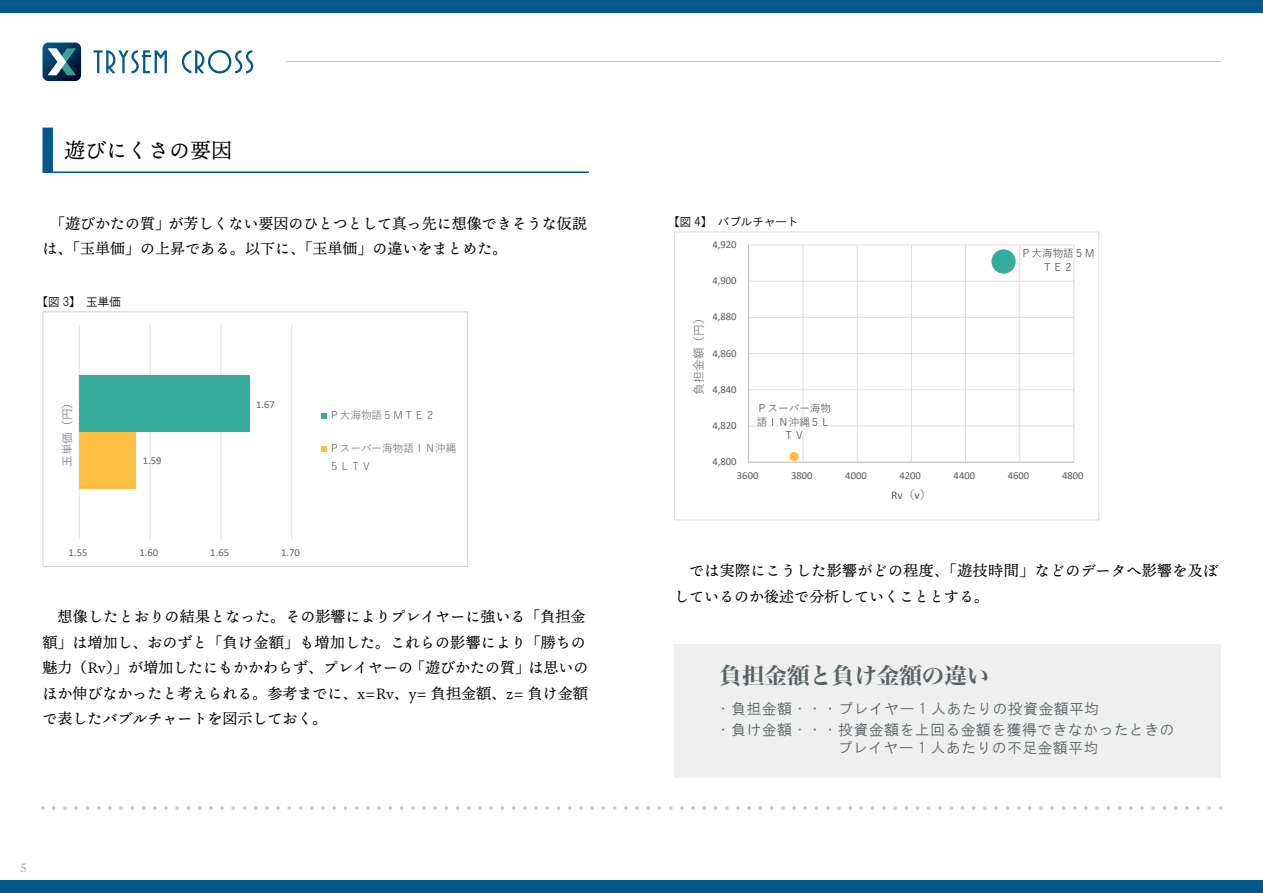
<style>
.page{position:relative;width:1263px;height:893px;background:#fff}
.page>*{position:absolute;margin:0;border:0;box-sizing:border-box;transform-origin:0 0}
.t1{font:22.5px "Hiragino Min W7 90 msp RKSJ H";color:#576264}
.t2{font:21px "Ten Mincho Text";color:#000}
.t3{font:15px/25.5px "Ten Mincho Text";color:#000}
.t4{font:15px/21px "HGS Gothic M";letter-spacing:.02em;color:#576264}
.t5{font:15px/25.5px "Ten Mincho Text";letter-spacing:.02em;color:#000}
.t6{font:12px "HGS Gothic M";letter-spacing:-.04em;color:#000}
.t7{font:12px "Ten Mincho Text";color:#9fa0a0}
.t8{font:11.7px "Yu Gothic";color:#595959}
.t9{font:11.7px "Yu Gothic";color:#586365}
.t10{font:11.7px "Calibri";color:#595959}
.t11{font:10.65px "Calibri";color:#595959}
.t12{font:10.65px/17.9px "Yu Gothic";color:#586365}
.t13{font:10.65px/13.2px "Yu Gothic";color:#404040;text-align:center}
.t14{font:10.65px "Calibri";color:#586365}
.s1{font-family:"Yu Gothic"}
</style>
<div class="page">
<div style="left:0;top:0;width:1263px;height:13px;background:#005989"></div>
<div style="left:0;top:880px;width:1263px;height:13px;background:#005989"></div>
<svg style="left:94px;top:50px;width:73px;height:23px"></svg>
<svg style="left:182px;top:50px;width:71px;height:23px"></svg>
<svg style="left:43px;top:43px;width:38px;height:38px"></svg>
<svg style="left:41px;top:806px;width:3px;height:4px"></svg>
<svg style="left:52px;top:806px;width:1159px;height:4px"></svg>
<svg style="left:1218px;top:806px;width:4px;height:4px"></svg>
<hr style="left:286px;top:61px;width:934px;height:1px;background:#c9caca">
<div style="left:674px;top:645px;width:546px;height:133px;background:#efefef"></div>
<svg style="left:43px;top:128px;width:546px;height:45px"></svg>
<svg style="left:43px;top:311px;width:425px;height:256px"></svg>
<svg style="left:674px;top:231px;width:425px;height:289px"></svg>
<div style="left:991px;top:249px;width:25px;height:25px;background:#37ab9d;border-radius:50%"></div>
<svg style="left:754px;top:376px;width:80px;height:93px"></svg>
<svg style="left:1021px;top:231px;width:75px;height:50px"></svg>
<h2 class="t2" style="left:64px;top:139px;width:169px">遊びにくさの要因</h2>
<p class="t3" style="left:43px;top:211px;width:546px;text-indent:8px">「遊びかたの質」が芳しくない要因のひとつとして真っ先に想像できそうな仮説は、「玉単価」の上昇である。以下に、「玉単価」の違いをまとめた。</p>
<p class="t6" style="left:36px;top:296px;width:86px">【図 3】　玉単価</p>
<p class="t14" style="left:256px;top:397px;width:20px">1.67</p>
<p class="t9" style="left:56px;top:467px;width:72px;rotate:-90deg">玉単価（円）</p>
<p class="t12" style="left:329px;top:405px;width:108px">Ｐ大海物語５ＭＴＥ２</p>
<p class="t12" style="left:329px;top:438px;width:129px">Ｐスーパー海物語ＩＮ沖縄<br>５ＬＴＶ</p>
<p class="t14" style="left:143px;top:453px;width:20px">1.59</p>
<p class="t14" style="left:69px;top:545px;width:20px">1.55</p>
<p class="t14" style="left:139px;top:545px;width:20px">1.60</p>
<p class="t14" style="left:210px;top:545px;width:20px">1.65</p>
<p class="t14" style="left:281px;top:545px;width:20px">1.70</p>
<p class="t3" style="left:43px;top:604px;width:547px;text-indent:15px">想像したとおりの結果となった。その影響によりプレイヤーに強いる「負担金額」は増加し、おのずと「負け金額」も増加した。これらの影響により「勝ちの魅力（Rv）」が増加したにもかかわらず、プレイヤーの「遊びかたの質」は思いのほか伸びなかったと考えられる。参考までに、x=Rv、y= 負担金額、z= 負け金額で表したバブルチャートを図示しておく。</p>
<p class="t7" style="left:20px;top:861px;width:8px">5</p>
<p class="t6" style="left:668px;top:215px;width:132px">【図 4】　バブルチャート</p>
<p class="t11" style="left:712px;top:237px;width:26px">4,920</p>
<p class="t11" style="left:712px;top:273px;width:26px">4,900</p>
<p class="t8" style="left:688px;top:395px;width:84px;rotate:-90deg">負担金額（円）</p>
<p class="t11" style="left:712px;top:309px;width:26px">4,880</p>
<p class="t11" style="left:712px;top:346px;width:26px">4,860</p>
<p class="t11" style="left:712px;top:382px;width:26px">4,840</p>
<p class="t11" style="left:712px;top:418px;width:26px">4,820</p>
<p class="t11" style="left:712px;top:454px;width:26px">4,800</p>
<p class="t13" style="left:757px;top:400px;width:76px">Ｐスーパー海物語ＩＮ沖縄５Ｌ<br>ＴＶ</p>
<p class="t13" style="left:1021px;top:245px;width:76px">Ｐ大海物語５Ｍ<br>ＴＥ２</p>
<p class="t11" style="left:737px;top:468px;width:23px">3600</p>
<p class="t11" style="left:791px;top:468px;width:23px">3800</p>
<p class="t11" style="left:845px;top:468px;width:23px">4000</p>
<p class="t11" style="left:899px;top:468px;width:23px">4200</p>
<p class="t11" style="left:954px;top:468px;width:23px">4400</p>
<p class="t11" style="left:1008px;top:468px;width:23px">4600</p>
<p class="t11" style="left:1062px;top:468px;width:23px">4800</p>
<p class="t10" style="left:891px;top:487px;width:42px">Rv<span class="s1">（</span>v<span class="s1">）</span></p>
<p class="t5" style="left:674px;top:558px;width:545px;text-indent:15px">では実際にこうした影響がどの程度、「遊技時間」などのデータへ影響を及ぼしているのか後述で分析していくこととする。</p>
<h1 class="t1" style="left:720px;top:664px;width:271px">負担金額と負け金額の違い</h1>
<p class="t4" style="left:716px;top:698px;width:460px">・負担金額・・・プレイヤー 1 人あたりの投資金額平均<br>・負け金額・・・投資金額を上回る金額を獲得できなかったときの</p>
<p class="t4" style="left:720px;top:737px;width:380px">　　　　　　　 プレイヤー 1 人あたりの不足金額平均</p>
</div>
